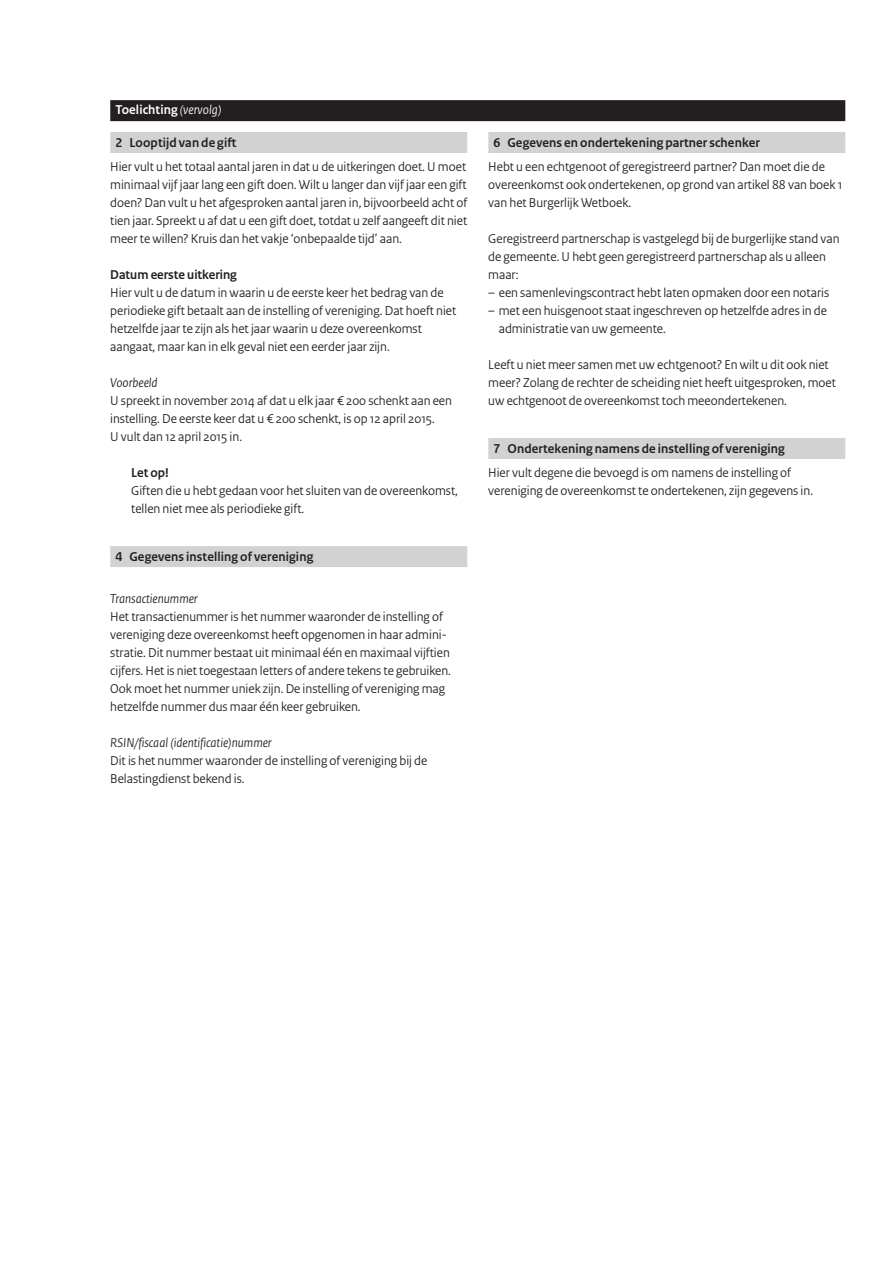
<style>
.page{position:relative;width:893px;height:1263px;background:#fff}
.page>*{position:absolute;margin:0;border:0;box-sizing:border-box;transform-origin:0 0}
.t1{font:13.5px/18px "Rijksoverheid Sans Heading";color:#231f20}
.t2{font:700 13.5px "Rijksoverheid Sans Heading";letter-spacing:.01em;color:#231f20}
.t3{font:italic 13.5px "Rijksoverheid Sans Heading";color:#231f20}
.t4{font:700 13.5px "Rijksoverheid Sans Heading";letter-spacing:.01em;color:#fff}
.s1{font-weight:400;font-style:italic}
</style>
<div class="page">
<div style="left:110px;top:100px;width:735px;height:21px;background:#231f20"></div>
<div style="left:110px;top:132px;width:357px;height:21px;background:#d1d2d4"></div>
<div style="left:110px;top:546px;width:357px;height:21px;background:#d1d2d4"></div>
<div style="left:488px;top:132px;width:357px;height:21px;background:#d1d2d4"></div>
<div style="left:488px;top:438px;width:357px;height:21px;background:#d1d2d4"></div>
<p class="t4" style="left:116px;top:102px;width:108px">Toelichting <span class="s1">(vervolg)</span></p>
<p class="t2" style="left:116px;top:135px;width:122px">2 Looptijd van de gift</p>
<p class="t1" style="left:110px;top:158px;width:358px;text-align:justify">Hier vult u het totaal aantal jaren in dat u de uitkeringen doet. U moet minimaal vijf jaar lang een gift doen. Wilt u langer dan vijf jaar een gift doen? Dan vult u het afgesproken aantal jaren in, bijvoorbeeld acht of tien jaar. Spreekt u af dat u een gift doet, totdat u zelf aangeeft dit niet meer te willen? Kruis dan het vakje ‘onbepaalde tijd’ aan.</p>
<p class="t2" style="left:110px;top:267px;width:128px">Datum eerste uitkering</p>
<p class="t1" style="left:110px;top:284px;width:348px">Hier vult u de datum in waarin u de eerste keer het bedrag van de periodieke gift betaalt aan de instelling of vereniging. Dat hoeft niet hetzelfde jaar te zijn als het jaar waarin u deze overeenkomst aangaat, maar kan in elk geval niet een eerder jaar zijn.</p>
<p class="t3" style="left:110px;top:375px;width:49px">Voorbeeld</p>
<p class="t1" style="left:110px;top:392px;width:343px">U spreekt in november 2014 af dat u elk jaar € 200 schenkt aan een instelling. De eerste keer dat u € 200 schenkt, is op 12 april 2015.<br>U vult dan 12 april 2015 in.</p>
<p class="t2" style="left:131px;top:465px;width:39px">Let op!</p>
<p class="t1" style="left:131px;top:482px;width:328px">Giften die u hebt gedaan voor het sluiten van de overeenkomst, tellen niet mee als periodieke gift.</p>
<p class="t2" style="left:116px;top:549px;width:199px">4 Gegevens instelling of vereniging</p>
<p class="t3" style="left:110px;top:591px;width:89px">Transactienummer</p>
<p class="t1" style="left:110px;top:608px;width:342px">Het transactienummer is het nummer waaronder de instelling of vereniging deze overeenkomst heeft opgenomen in haar admini&shy;stratie. Dit nummer bestaat uit minimaal één en maximaal vijftien cijfers. Het is niet toegestaan letters of andere tekens te gebruiken.<br>Ook moet het nummer uniek zijn. De instelling of vereniging mag hetzelfde nummer dus maar één keer gebruiken.</p>
<p class="t3" style="left:110px;top:735px;width:163px">RSIN/fiscaal (identificatie)nummer</p>
<p class="t1" style="left:110px;top:752px;width:319px">Dit is het nummer waaronder de instelling of vereniging bij de<br>Belastingdienst bekend is.</p>
<p class="t2" style="left:493px;top:135px;width:268px">6 Gegevens en ondertekening partner schenker</p>
<p class="t1" style="left:488px;top:158px;width:356px">Hebt u een echtgenoot of geregistreerd partner? Dan moet die de overeenkomst ook ondertekenen, op grond van artikel 88 van boek 1 van het Burgerlijk Wetboek.</p>
<p class="t1" style="left:488px;top:230px;width:353px">Geregistreerd partnerschap is vastgelegd bij de burgerlijke stand van de gemeente. U hebt geen geregistreerd partnerschap als u alleen maar:</p>
<p class="t1" style="left:488px;top:284px;width:342px">– een samenlevingscontract hebt laten opmaken door een notaris</p>
<p class="t1" style="left:499px;top:302px;width:330px;text-indent:-11px">– met een huisgenoot staat ingeschreven op hetzelfde adres in de administratie van uw gemeente.</p>
<p class="t1" style="left:488px;top:356px;width:349px">Leeft u niet meer samen met uw echtgenoot? En wilt u dit ook niet meer? Zolang de rechter de scheiding niet heeft uitgesproken, moet uw echtgenoot de overeenkomst toch meeondertekenen.</p>
<p class="t2" style="left:493px;top:441px;width:293px">7 Ondertekening namens de instelling of vereniging</p>
<p class="t1" style="left:488px;top:464px;width:326px">Hier vult degene die bevoegd is om namens de instelling of vereniging de overeenkomst te ondertekenen, zijn gegevens in.</p>
</div>
